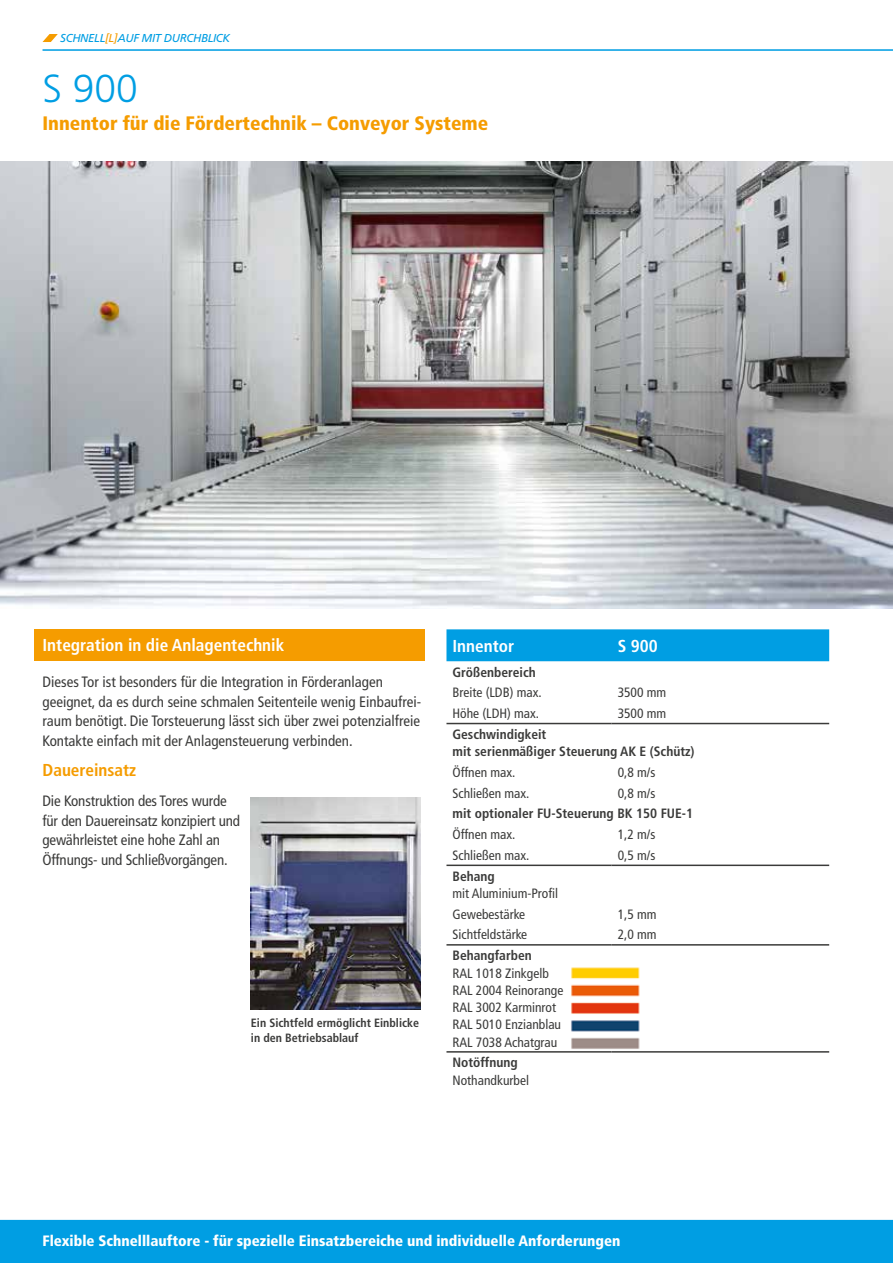
<style>
.page{position:relative;width:893px;height:1263px;background:#fff}
.page>*{position:absolute;margin:0;border:0;box-sizing:border-box;transform-origin:0 0}
.t1{font:300 39px "Frutiger LT Std";color:#009ee3}
.t2{font:900 condensed 19.5px "Frutiger LT Std";color:#f59c00}
.t3{font:700 condensed 17.25px "Frutiger LT Std";color:#fff}
.t4{font:700 condensed 17.25px "Frutiger LT Std";color:#f59c00}
.t5{font:condensed 15px/19.5px "Frutiger LT Std";color:#3b3b3a}
.t6{font:900 condensed 15px "Frutiger LT Std";color:#fff}
.t7{font:condensed 13.5px/17.2px "Frutiger LT Std";color:#3b3b3a}
.t8{font:700 condensed 13.5px/17.2px "Frutiger LT Std";color:#3b3b3a}
.t9{font:700 condensed 12px/14.4px "Frutiger LT Std";color:#3b3b3a}
.t10{font:italic 11.55px "Frutiger LT Std";letter-spacing:-.03em;color:#009ee3}
.s1{color:#f59c00}
</style>
<div class="page">
<img style="left:0;top:162px;width:893px;height:446px">
<div style="left:35px;top:629px;width:390px;height:32px;background:#f59c00"></div>
<div style="left:446px;top:629px;width:383px;height:32px;background:#009ee3"></div>
<hr style="left:446px;top:723px;width:166px;height:1px;background:#3b3b3a">
<hr style="left:612px;top:723px;width:217px;height:1px;background:#3b3b3a">
<hr style="left:446px;top:864px;width:166px;height:2px;background:#3b3b3a">
<hr style="left:612px;top:864px;width:217px;height:2px;background:#3b3b3a">
<hr style="left:446px;top:944px;width:166px;height:1px;background:#3b3b3a">
<hr style="left:612px;top:944px;width:217px;height:1px;background:#3b3b3a">
<hr style="left:446px;top:1051px;width:166px;height:1px;background:#3b3b3a">
<hr style="left:612px;top:1051px;width:217px;height:1px;background:#3b3b3a">
<img style="left:251px;top:797px;width:170px;height:213px">
<img style="left:571px;top:967px;width:69px;height:82px">
<div style="left:0;top:1220px;width:893px;height:43px;background:#009ee3"></div>
<hr style="left:43px;top:49px;width:850px;height:2px;background:#009ee3">
<svg style="left:43px;top:34px;width:15px;height:8px"></svg>
<p class="t10" style="left:60px;top:31px;width:171px">SCHNELL<span class="s1">[L]</span>AUF MIT DURCHBLICK</p>
<h1 class="t1" style="left:43px;top:66px;width:97px">S 900</h1>
<h2 class="t2" style="left:43px;top:112px;width:447px">Innentor für die Fördertechnik – Conveyor Systeme</h2>
<p class="t3" style="left:43px;top:635px;width:243px">Integration in die Anlagentechnik</p>
<p class="t5" style="left:43px;top:673px;width:380px">Dieses Tor ist besonders für die Integration in Förderanlagen geeignet, da es durch seine schmalen Seitenteile wenig Einbaufrei&shy;raum benötigt. Die Torsteuerung lässt sich über zwei potenzialfreie Kontakte einfach mit der Anlagensteuerung verbinden.</p>
<p class="t4" style="left:43px;top:760px;width:95px">Dauereinsatz</p>
<p class="t5" style="left:43px;top:791px;width:199px">Die Konstruktion des Tores wurde für den Dauereinsatz konzipiert und gewährleistet eine hohe Zahl an Öffnungs- und Schließvorgängen.</p>
<p class="t9" style="left:251px;top:1016px;width:170px">Ein Sichtfeld ermöglicht Einblicke in den Betriebsablauf</p>
<p class="t3" style="left:452px;top:635px;width:63px">Innentor</p>
<p class="t3" style="left:618px;top:635px;width:42px">S 900</p>
<p class="t8" style="left:452px;top:663px;width:85px">Größenbereich</p>
<p class="t7" style="left:452px;top:684px;width:91px">Breite (LDB) max.</p>
<p class="t7" style="left:618px;top:684px;width:50px">3500 mm</p>
<p class="t7" style="left:452px;top:705px;width:88px">Höhe (LDH) max.</p>
<p class="t7" style="left:618px;top:705px;width:50px">3500 mm</p>
<p class="t8" style="left:452px;top:726px;width:244px">Geschwindigkeit<br>mit serienmäßiger Steuerung AK E (Schütz)</p>
<p class="t7" style="left:452px;top:764px;width:65px">Öffnen max.</p>
<p class="t7" style="left:618px;top:764px;width:39px">0,8 m/s</p>
<p class="t7" style="left:452px;top:784px;width:78px">Schließen max.</p>
<p class="t7" style="left:618px;top:784px;width:39px">0,8 m/s</p>
<p class="t8" style="left:452px;top:805px;width:242px">mit optionaler FU-Steuerung BK 150 FUE-1</p>
<p class="t7" style="left:452px;top:826px;width:65px">Öffnen max.</p>
<p class="t7" style="left:618px;top:826px;width:39px">1,2 m/s</p>
<p class="t7" style="left:452px;top:847px;width:78px">Schließen max.</p>
<p class="t7" style="left:618px;top:847px;width:39px">0,5 m/s</p>
<p class="t8" style="left:452px;top:867px;width:44px">Behang</p>
<p class="t7" style="left:452px;top:883px;width:107px;line-height:20.7px">mit Aluminium-Profil<br>Gewebestärke</p>
<p class="t7" style="left:618px;top:905px;width:40px">1,5 mm</p>
<p class="t7" style="left:452px;top:926px;width:76px">Sichtfeldstärke</p>
<p class="t7" style="left:618px;top:926px;width:40px">2,0 mm</p>
<p class="t8" style="left:452px;top:947px;width:81px">Behangfarben</p>
<p class="t7" style="left:452px;top:964px;width:112px">RAL 1018 Zinkgelb<br>RAL 2004 Reinorange<br>RAL 3002 Karminrot<br>RAL 5010 Enzianblau<br>RAL 7038 Achatgrau</p>
<p class="t8" style="left:452px;top:1054px;width:67px">Notöffnung</p>
<p class="t7" style="left:452px;top:1071px;width:78px">Nothandkurbel</p>
<p class="t6" style="left:43px;top:1231px;width:579px">Flexible Schnelllauftore - für spezielle Einsatzbereiche und individuelle Anforderungen</p>
</div>
